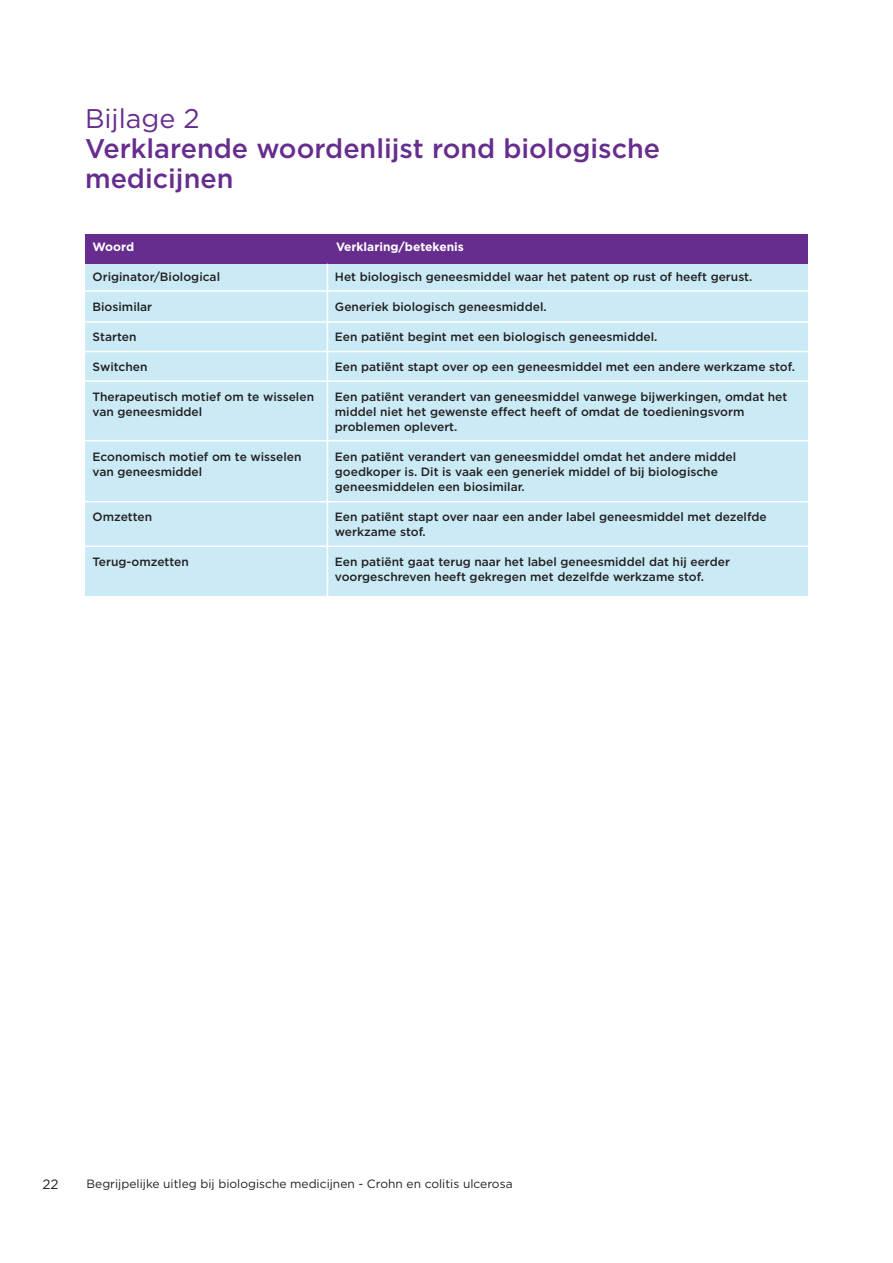
<style>
.page{position:relative;width:893px;height:1263px;background:#fff}
.page>*{position:absolute;margin:0;border:0;box-sizing:border-box;transform-origin:0 0}
.t1{font:500 27px/30px "Gotham";color:#662d8e}
.t2{font:27px "Gotham";color:#662d8e}
.t3{font:13.5px "Gotham";color:#231f20}
.t4{font:500 12px/15px "Gotham";color:#231f20}
.t5{font:12px "Gotham";color:#231f20}
.t6{font:700 12px "Gotham";color:#fff}
</style>
<div class="page">
<div style="left:85px;top:264px;width:242px;height:331px;background:#caebf6"></div>
<div style="left:85px;top:234px;width:723px;height:30px;background:#662d8e"></div>
<div style="left:327px;top:264px;width:481px;height:331px;background:#caebf6"></div>
<hr style="left:327px;top:264px;width:1px;height:795px;background:#fff">
<hr style="left:85px;top:290px;width:723px;height:2px;background:#fff">
<hr style="left:85px;top:321px;width:723px;height:2px;background:#fff">
<hr style="left:85px;top:351px;width:723px;height:1px;background:#fff">
<hr style="left:85px;top:380px;width:723px;height:2px;background:#fff">
<hr style="left:85px;top:440px;width:723px;height:1px;background:#fff">
<hr style="left:85px;top:501px;width:723px;height:1px;background:#fff">
<hr style="left:85px;top:545px;width:723px;height:2px;background:#fff">
<h1 class="t2" style="left:85px;top:109px;width:116px">Bijlage 2</h1>
<h1 class="t1" style="left:85px;top:136px;width:577px">Verklarende woordenlijst rond biologische medicijnen</h1>
<p class="t6" style="left:93px;top:243px;width:43px">Woord</p>
<p class="t6" style="left:336px;top:243px;width:129px">Verklaring/betekenis</p>
<p class="t4" style="left:335px;top:270px;width:419px">Het biologisch geneesmiddel waar het patent op rust of heeft gerust.</p>
<p class="t4" style="left:335px;top:300px;width:213px">generiek biologisch geneesmiddel.</p>
<p class="t4" style="left:335px;top:330px;width:324px">een patiënt begint met een biologisch geneesmiddel.</p>
<p class="t4" style="left:335px;top:360px;width:461px">een patiënt stapt over op een geneesmiddel met een andere werkzame stof.</p>
<p class="t4" style="left:335px;top:390px;width:454px">een patiënt verandert van geneesmiddel vanwege bijwerkingen, omdat het middel niet het gewenste effect heeft of omdat de toedieningsvorm problemen oplevert.</p>
<p class="t4" style="left:335px;top:450px;width:403px">een patiënt verandert van geneesmiddel omdat het andere middel goedkoper is. dit is vaak een generiek middel of bij biologische geneesmiddelen een biosimilar.</p>
<p class="t4" style="left:335px;top:510px;width:433px">een patiënt stapt over naar een ander label geneesmiddel met dezelfde werkzame stof.</p>
<p class="t4" style="left:335px;top:555px;width:397px">een patiënt gaat terug naar het label geneesmiddel dat hij eerder voorgeschreven heeft gekregen met dezelfde werkzame stof.</p>
<p class="t4" style="left:93px;top:270px;width:129px">Originator/Biological</p>
<p class="t4" style="left:93px;top:300px;width:61px">Biosimilar</p>
<p class="t4" style="left:93px;top:330px;width:45px">Starten</p>
<p class="t4" style="left:93px;top:360px;width:57px">Switchen</p>
<p class="t4" style="left:93px;top:390px;width:223px">Therapeutisch motief om te wisselen van geneesmiddel</p>
<p class="t4" style="left:93px;top:450px;width:211px">economisch motief om te wisselen van geneesmiddel</p>
<p class="t4" style="left:93px;top:510px;width:61px">Omzetten</p>
<p class="t4" style="left:93px;top:555px;width:98px">Terug-omzetten</p>
<p class="t3" style="left:43px;top:1179px;width:18px">22</p>
<p class="t5" style="left:87px;top:1179px;width:428px">Begrijpelijke uitleg bij biologische medicijnen - Crohn en colitis ulcerosa</p>
</div>
